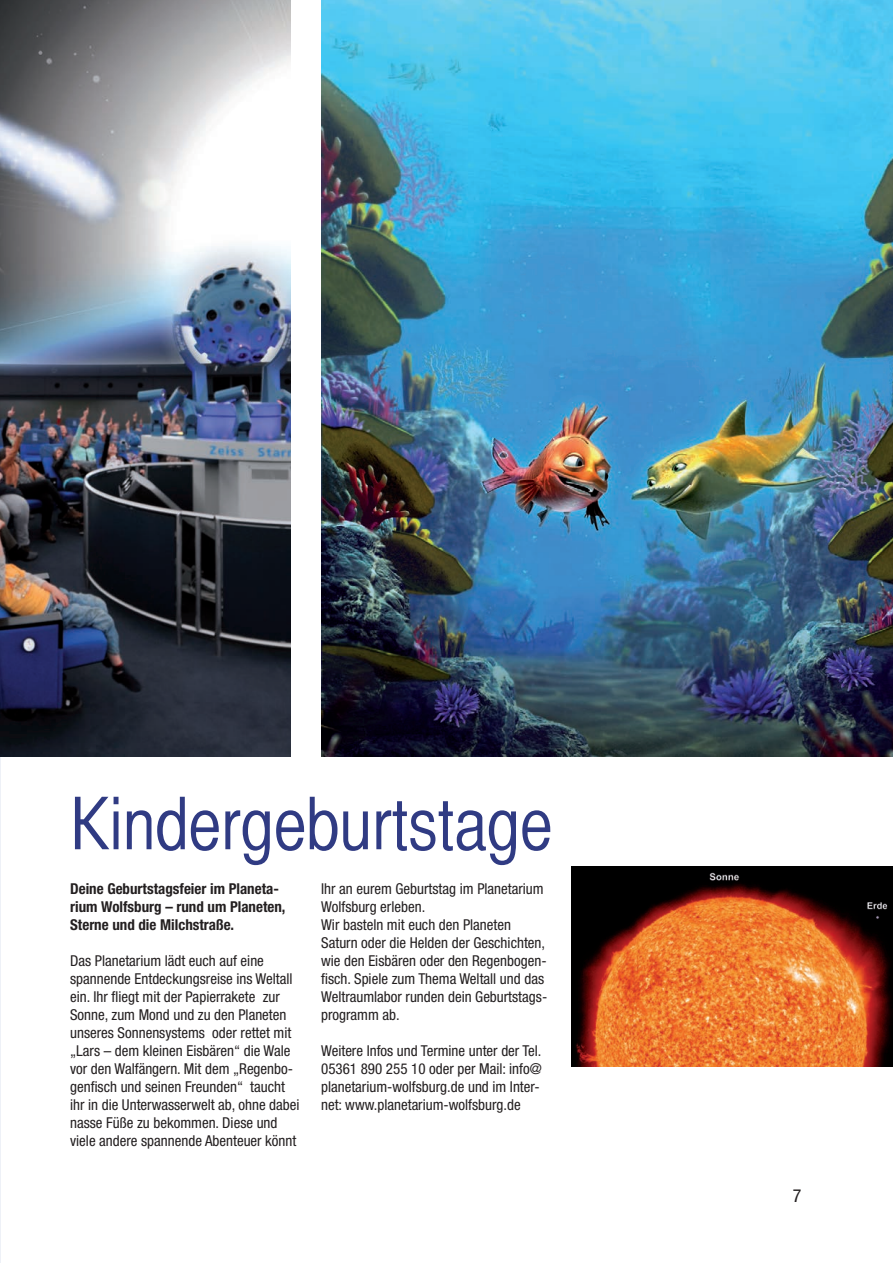
<style>
.page{position:relative;width:893px;height:1263px;background:#fff}
.page>*{position:absolute;margin:0;border:0;box-sizing:border-box;transform-origin:0 0}
.t1{font:72px "Helvetica CY Plain";color:#303b83}
.t2{font:condensed 18px "Helvetica Neue";color:#231f20}
.t3{font:condensed 15px/18px "Helvetica Neue";color:#231f20}
.t4{font:700 condensed 15px/18px "Helvetica Neue";color:#231f20}
</style>
<div class="page">
<img style="left:0;top:0;width:290px;height:756px">
<img style="left:572px;top:866px;width:321px;height:200px">
<img style="left:321px;top:0;width:572px;height:756px">
<h1 class="t1" style="left:70px;top:783px;width:484px">Kindergeburtstage</h1>
<p class="t4" style="left:70px;top:879px;width:217px">Deine Geburtstagsfeier im Planeta&shy;rium Wolfsburg – rund um Planeten,<br>Sterne und die Milchstraße.</p>
<p class="t3" style="left:70px;top:951px;width:231px">Das Planetarium lädt euch auf eine spannende Entdeckungsreise ins Weltall ein. Ihr fliegt mit der Papierrakete zur Sonne, zum Mond und zu den Planeten unseres Sonnensystems oder rettet mit „Lars – dem kleinen Eisbären“ die Wale vor den Walfängern. Mit dem „Regenbo&shy;genfisch und seinen Freunden“ taucht ihr in die Unterwasserwelt ab, ohne dabei nasse Füße zu bekommen. Diese und viele andere spannende Abenteuer könnt</p>
<p class="t3" style="left:321px;top:879px;width:228px">Ihr an eurem Geburtstag im Planetarium<br>Wolfsburg erleben.<br>Wir basteln mit euch den Planeten<br>Saturn oder die Helden der Geschichten, wie den Eisbären oder den Regenbogen&shy;fisch. Spiele zum Thema Weltall und das<br>Weltraumlabor runden dein Geburtstags&shy;programm ab.</p>
<p class="t3" style="left:321px;top:1041px;width:222px">Weitere Infos und Termine unter der Tel.<br>05361 890 255 10 oder per Mail: info@ planetarium-wolfsburg.de und im Inter&shy;net: www.planetarium-wolfsburg.de</p>
<p class="t2" style="left:793px;top:1185px;width:10px">7</p>
</div>
